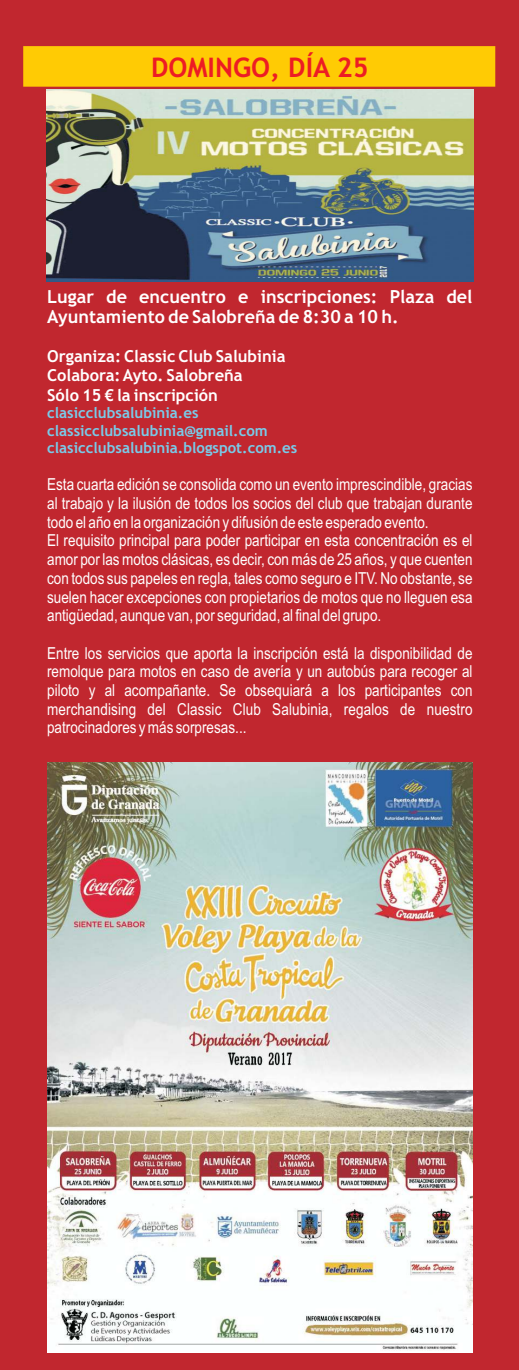
<style>
.page{position:relative;width:519px;height:1370px;background:#fff}
.page>*{position:absolute;margin:0;border:0;box-sizing:border-box;transform-origin:0 0}
.t1{font:700 27px "Trebuchet MS";color:#ed1c24}
.t2{font:700 18px/20.9px "Trebuchet MS";color:#fff}
.t3{font:16.5px/18.8px "Arial Narrow";color:#fff}
.t4{font:700 16.5px/19.2px "Trebuchet MS";color:#fff}
.t5{font:700 15px/17.4px "Trebuchet MS";color:#79cbe9}
</style>
<div class="page">
<div style="left:0;top:0;width:519px;height:1369px;background:#c1272f"></div>
<img style="left:47px;top:89px;width:426px;height:192px">
<img style="left:47px;top:762px;width:425px;height:589px">
<div style="left:25px;top:48px;width:469px;height:37px;background:#ffcb04"></div>
<div style="left:23px;top:46px;width:472px;height:41px;border:3px solid #ffcb04"></div>
<h1 class="t1" style="left:151px;top:53px;width:219px">DOMINGO, DÍA 25</h1>
<p class="t2" style="left:47px;top:286px;width:427px">Lugar de encuentro e inscripciones: Plaza del<br>Ayuntamiento de Salobreña de 8:30 a 10 h.</p>
<p class="t4" style="left:47px;top:347px;width:240px">Organiza: Classic Club Salubinia<br>Colabora: Ayto. Salobreña<br>Sólo 15 € la inscripción</p>
<p class="t5" style="left:47px;top:404px;width:252px">clasicclubsalubinia.es classicclubsalubinia@gmail.com clasicclubsalubinia.blogspot.com.es</p>
<p class="t3" style="left:47px;top:476px;width:427px">Esta cuarta edición se consolida como un evento imprescindible, gracias al trabajo y la ilusión de todos los socios del club que trabajan durante todo el año en la organización y difusión de este esperado evento.<br>El requisito principal para poder participar en esta concentración es el amor por las motos clásicas, es decir, con más de 25 años, y que cuenten con todos sus papeles en regla, tales como seguro e ITV. No obstante, se suelen hacer excepciones con propietarios de motos que no lleguen esa antigüedad, aunque van, por seguridad, al final del grupo.</p>
<p class="t3" style="left:47px;top:645px;width:427px;text-align:justify">Entre los servicios que aporta la inscripción está la disponibilidad de remolque para motos en caso de avería y un autobús para recoger al piloto y al acompañante. Se obsequiará a los participantes con merchandising del Classic Club Salubinia, regalos de nuestro patrocinadores y más sorpresas...</p>
</div>
